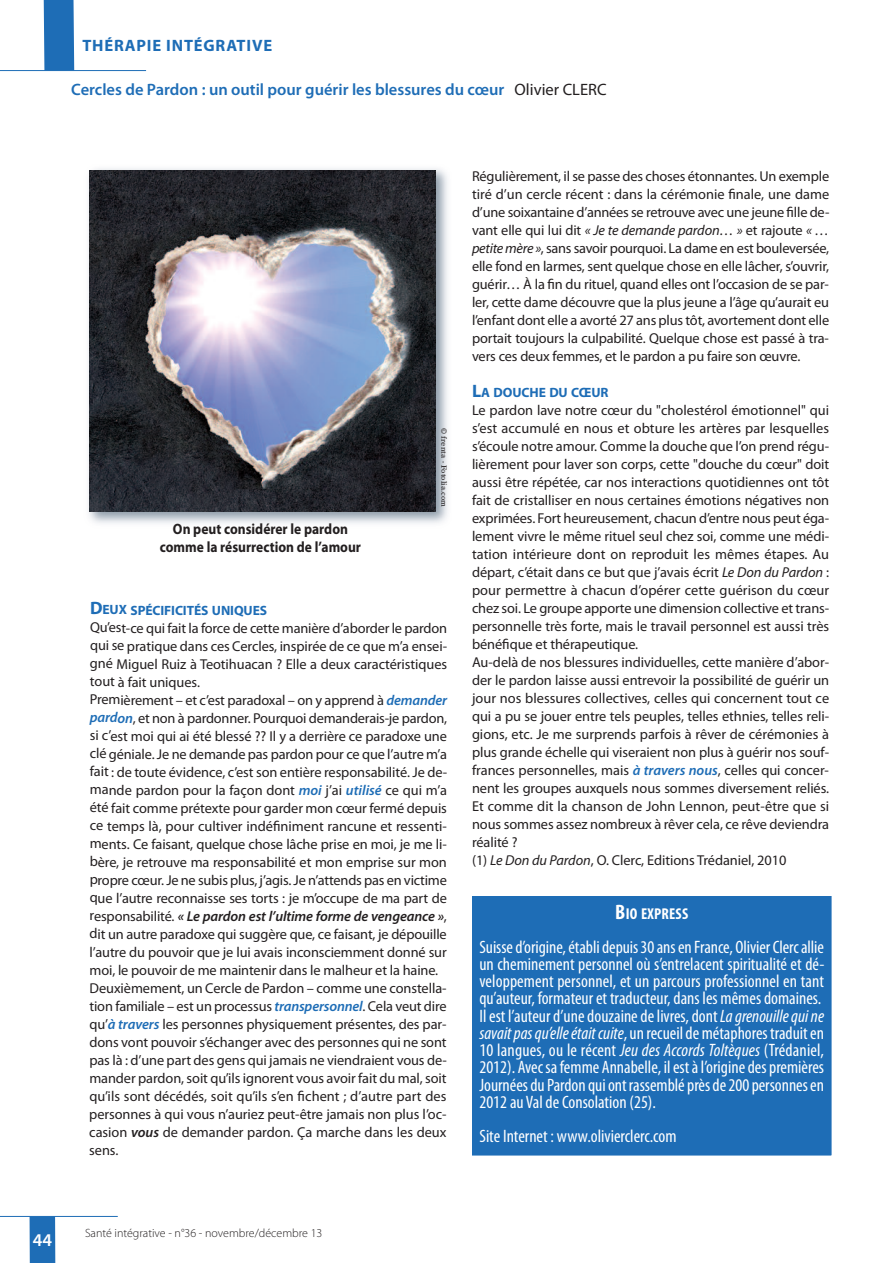
<style>
.page{position:relative;width:893px;height:1263px;background:#fff}
.page>*{position:absolute;margin:0;border:0;box-sizing:border-box;transform-origin:0 0}
.t1{font:condensed 18px/17.2px "Myriad Pro";color:#fff}
.t2{font:600 18px "Myriad Pro";color:#fff}
.t3{font:600 16.5px "Myriad Pro";color:#1e6db6}
.t4{font:700 16.5px "Myriad Pro";letter-spacing:.05em;color:#1e6db6}
.t5{font:700 condensed 15.75px "Myriad Pro";letter-spacing:.015em;color:#fff}
.t6{font:700 15px/17.5px "Myriad Pro";color:#231f20;text-align:center;scale:.9 1}
.t7{font:14.4px/18px "Myriad Pro";letter-spacing:-.005em;color:#231f20}
.t8{font:700 13.5px "Myriad Pro";letter-spacing:-.01em;color:#1e6db6}
.t9{font:300 12px "Myriad Pro";color:#231f20}
.t10{font:7.5px "Times Europa";color:#231f20}
.s1{font-weight:400;color:#231f20}
.s2{font-size:18px}
.s3{font-weight:600;font-style:italic;color:#1e6db6}
.s4{font-weight:600;font-style:italic}
.s5{font-style:italic}
.s6{font-size:21px}
</style>
<div class="page">
<div style="left:30px;top:1216px;width:25px;height:47px;background:#1e6db6"></div>
<hr style="left:0;top:1216px;width:118px;height:1px;background:#1e6db6">
<div style="left:44px;top:0;width:30px;height:70px;background:#1e6db6"></div>
<hr style="left:0;top:70px;width:146px;height:1px;background:#1e6db6">
<img style="left:88px;top:168px;width:360px;height:356px">
<img style="left:89px;top:170px;width:346px;height:341px">
<div style="left:472px;top:896px;width:360px;height:259px;background:#1e6db6"></div>
<div style="left:471px;top:894px;width:362px;height:263px;border:1px solid #fff"></div>
<p class="t4" style="left:82px;top:40px;width:191px">THÉRAPIE INTÉGRATIVE</p>
<p class="t3" style="left:71px;top:84px;width:537px">Cercles de Pardon : un outil pour guérir les blessures du cœur <span class="s1">Olivier CLERC</span></p>
<p class="t6" style="left:160px;top:522px;width:225px">On peut considérer le pardon comme la résurrection de l’amour</p>
<p class="t10" style="left:447px;top:428px;width:80px;rotate:90deg">© frenta - Fotolia.com</p>
<p class="t8" style="left:90px;top:605px;width:179px"><span class="s2">D</span>EUX SPÉCIFICITÉS UNIQUES</p>
<p class="t7" style="left:89px;top:620px;width:360px">Qu’est-ce qui fait la force de cette manière d’aborder le pardon qui se pratique dans ces Cercles, inspirée de ce que m’a ensei&shy;gné Miguel Ruiz à Teotihuacan ? Elle a deux caractéristiques tout à fait uniques.<br>Premièrement – et c’est paradoxal – on y apprend à <span class="s3">demander pardon</span>, et non à pardonner. Pourquoi demanderais-je pardon, si c’est moi qui ai été blessé ?? Il y a derrière ce paradoxe une clé géniale. Je ne demande pas pardon pour ce que l’autre m’a fait : de toute évidence, c’est son entière responsabilité. Je de&shy;mande pardon pour la façon dont <span class="s3">moi</span> j’ai <span class="s3">utilisé</span> ce qui m’a été fait comme prétexte pour garder mon cœur fermé depuis ce temps là, pour cultiver indéfiniment rancune et ressenti&shy;ments. Ce faisant, quelque chose lâche prise en moi, je me li&shy;bère, je retrouve ma responsabilité et mon emprise sur mon propre cœur. Je ne subis plus, j’agis. Je n’attends pas en victime que l’autre reconnaisse ses torts : je m’occupe de ma part de responsabilité. <span class="s4">« Le pardon est l’ultime forme de vengeance »</span>, dit un autre paradoxe qui suggère que, ce faisant, je dépouille l’autre du pouvoir que je lui avais inconsciemment donné sur moi, le pouvoir de me maintenir dans le malheur et la haine.<br>Deuxièmement, un Cercle de Pardon – comme une constella&shy;tion familiale – est un processus <span class="s3">transpersonnel</span>. Cela veut dire qu’<span class="s3">à travers</span> les personnes physiquement présentes, des par&shy;dons vont pouvoir s’échanger avec des personnes qui ne sont pas là : d’une part des gens qui jamais ne viendraient vous de&shy;mander pardon, soit qu’ils ignorent vous avoir fait du mal, soit qu’ils sont décédés, soit qu’ils s’en fichent ; d’autre part des personnes à qui vous n’auriez peut-être jamais non plus l’oc&shy;casion <span class="s4">vous</span> de demander pardon. Ça marche dans les deux sens.</p>
<p class="t7" style="left:472px;top:168px;width:359px;text-align:justify">Régulièrement, il se passe des choses étonnantes. Un exemple tiré d’un cercle récent : dans la cérémonie finale, une dame d’une soixantaine d’années se retrouve avec une jeune fille de&shy;vant elle qui lui dit <span class="s5">« Je te demande pardon… »</span> et rajoute <span class="s5">« … petitemère »</span>, sans savoir pourquoi. La dame en est bouleversée, elle fond en larmes, sent quelque chose en elle lâcher, s’ouvrir, guérir… À la fin du rituel, quand elles ont l’occasion de se par&shy;ler, cette dame découvre que la plus jeune a l’âge qu’aurait eu l’enfant dont elle a avorté 27 ans plus tôt, avortement dont elle portait toujours la culpabilité. Quelque chose est passé à tra&shy;vers ces deux femmes, et le pardon a pu faire son œuvre.</p>
<p class="t8" style="left:472px;top:387px;width:138px"><span class="s2">L</span>A DOUCHE DU CŒUR</p>
<p class="t7" style="left:472px;top:402px;width:359px">Le pardon lave notre cœur du "cholestérol émotionnel" qui s’est accumulé en nous et obture les artères par lesquelles s’écoule notre amour. Comme la douche que l’on prend régu&shy;lièrement pour laver son corps, cette "douche du cœur" doit aussi être répétée, car nos interactions quotidiennes ont tôt fait de cristalliser en nous certaines émotions négatives non exprimées. Fort heureusement, chacun d’entre nous peut éga&shy;lement vivre le même rituel seul chez soi, comme une médi&shy;tation intérieure dont on reproduit les mêmes étapes. Au départ, c’était dans ce but que j’avais écrit <span class="s5">Le Don du Pardon</span> : pour permettre à chacun d’opérer cette guérison du cœur chez soi. Le groupe apporte une dimension collective et trans&shy;personnelle très forte, mais le travail personnel est aussi très bénéfique et thérapeutique.<br>Au-delà de nos blessures individuelles, cette manière d’abor&shy;der le pardon laisse aussi entrevoir la possibilité de guérir un jour nos blessures collectives, celles qui concernent tout ce qui a pu se jouer entre tels peuples, telles ethnies, telles reli&shy;gions, etc. Je me surprends parfois à rêver de cérémonies à plus grande échelle qui viseraient non plus à guérir nos souf&shy;frances personnelles, mais <span class="s3">à travers nous</span>, celles qui concer&shy;nent les groupes auxquels nous sommes diversement reliés.<br>Et comme dit la chanson de John Lennon, peut-être que si nous sommes assez nombreux à rêver cela, ce rêve deviendra réalité ?<br>(1) <span class="s5">Le Don du Pardon</span>, O. Clerc, Editions Trédaniel, 2010</p>
<p class="t5" style="left:615px;top:908px;width:74px"><span class="s6">B</span>IO EXPRESS</p>
<p class="t1" style="left:479px;top:939px;width:346px">Suissed’origine,établidepuis30ansen France, OlivierClercallie un cheminement personnel où s’entrelacent spiritualité et dé&shy;veloppement personnel, et un parcours professionnel en tant qu’auteur, formateur et traducteur, dans les mêmes domaines.<br>Ilest l’auteurd’unedouzainedelivres,dont<span class="s5">Lagrenouillequine savaitpasqu’elleétaitcuite</span>,un recueildemétaphorestraduiten 10 langues, ou le récent <span class="s5">Jeu des Accords Toltèques</span> (Trédaniel, 2012). Avecsafemme Annabelle, ilestàl’originedespremières JournéesduPardon quiont rassembléprèsde200personnesen 2012 au Val de Consolation (25).</p>
<p class="t1" style="left:479px;top:1129px;width:199px">Site Internet : www.olivierclerc.com</p>
<p class="t2" style="left:33px;top:1233px;width:21px">44</p>
<p class="t9" style="left:85px;top:1228px;width:239px">Santé intégrative - n°36 - novembre/décembre 13</p>
</div>
